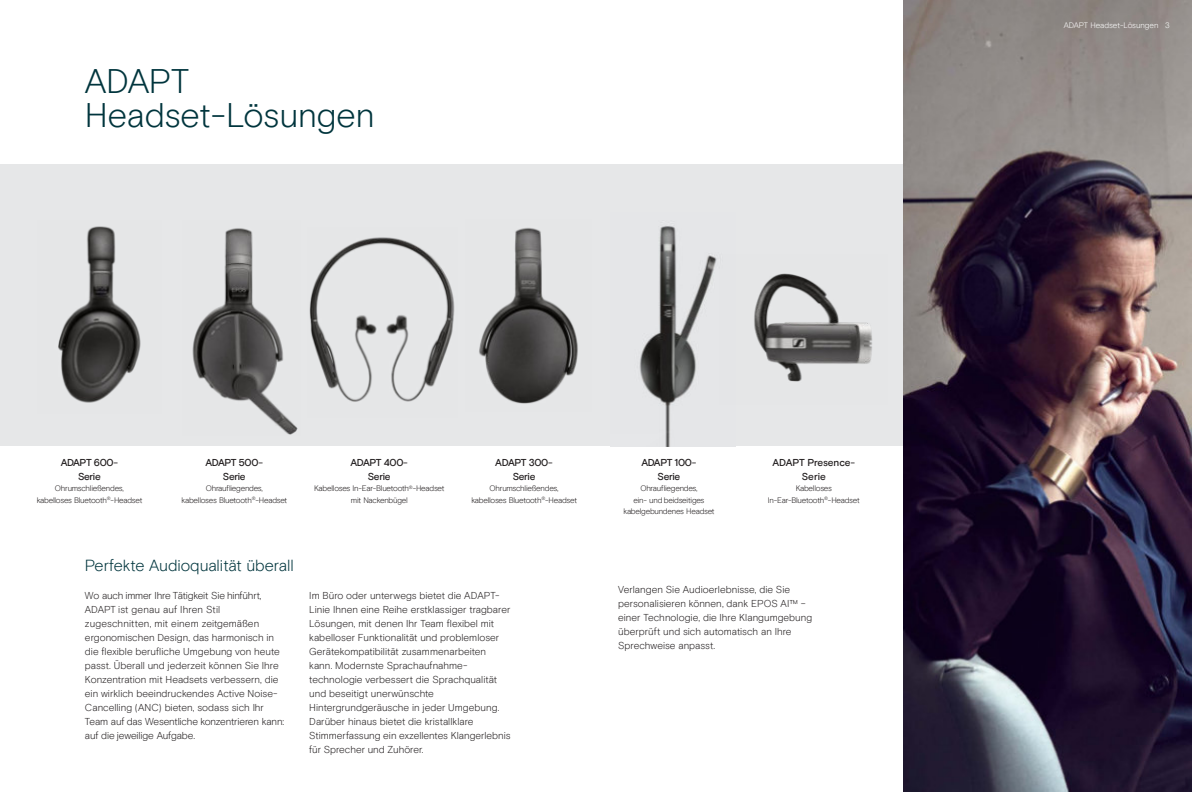
<style>
.page{position:relative;width:1192px;height:792px;background:#fff}
.page>*{position:absolute;margin:0;border:0;box-sizing:border-box;transform-origin:0 0}
.t1{font:300 34px/34px "EPOS Basis";letter-spacing:-.01em;color:#00353d}
.t2{font:300 16px "EPOS Basis";color:#00353d}
.t3{font:300 10px/14px "EPOS Basis";color:#231f20}
.t4{font:500 10px/14px "EPOS Basis";letter-spacing:-.03em;color:#231f20;text-align:center}
.t5{font:500 10px/14px "EPOS Basis";letter-spacing:-.01em;color:#231f20;text-align:center}
.t6{font:300 8px/11px "EPOS Basis";letter-spacing:-.03em;color:#231f20;text-align:center}
.t7{font:300 8px "EPOS Basis";letter-spacing:-.01em;color:#fff}
</style>
<div class="page">
<div style="left:0;top:164px;width:930px;height:282px;background:#e6e7e8"></div>
<img style="left:903px;top:0;width:288px;height:791px">
<img style="left:58px;top:226px;width:83px;height:177px">
<img style="left:192px;top:228px;width:106px;height:207px">
<img style="left:309px;top:237px;width:146px;height:165px">
<img style="left:479px;top:227px;width:99px;height:177px">
<img style="left:639px;top:226px;width:78px;height:220px">
<img style="left:754px;top:273px;width:119px;height:109px">
<h1 class="t1" style="left:85px;top:66px;width:291px">ADAPT<br>Headset-Lösungen</h1>
<p class="t4" style="left:61px;top:456px;width:59px">ADAPT 600-<br>Serie</p>
<p class="t6" style="left:37px;top:483px;width:107px">Ohrumschließendes, kabelloses Bluetooth<sup>®</sup>-Headset</p>
<p class="t4" style="left:205px;top:456px;width:59px">ADAPT 500-<br>Serie</p>
<p class="t6" style="left:182px;top:483px;width:107px">Ohraufliegendes,<br>kabelloses Bluetooth<sup>®</sup>-Headset</p>
<p class="t4" style="left:350px;top:456px;width:59px">ADAPT 400-<br>Serie</p>
<p class="t6" style="left:314px;top:483px;width:132px">Kabelloses In-Ear-Bluetooth<sup>®</sup>-Headset mit Nackenbügel</p>
<p class="t4" style="left:495px;top:456px;width:59px">ADAPT 300-<br>Serie</p>
<p class="t6" style="left:471px;top:483px;width:107px">Ohrumschließendes, kabelloses Bluetooth<sup>®</sup>-Headset</p>
<p class="t4" style="left:641px;top:456px;width:57px">ADAPT 100-<br>Serie</p>
<p class="t6" style="left:623px;top:483px;width:92px">Ohraufliegendes,<br>ein- und beidseitiges kabelgebundenes Headset</p>
<p class="t5" style="left:772px;top:456px;width:84px">ADAPT Presence-<br>Serie</p>
<p class="t6" style="left:767px;top:483px;width:93px">Kabelloses<br>In-Ear-Bluetooth<sup>®</sup>-Headset</p>
<h2 class="t2" style="left:85px;top:557px;width:210px">Perfekte Audioqualität überall</h2>
<p class="t3" style="left:85px;top:588px;width:201px">Wo auch immer Ihre Tätigkeit Sie hinführt, ADAPT ist genau auf Ihren Stil zugeschnitten, mit einem zeitgemäßen ergonomischen Design, das harmonisch in die flexible berufliche Umgebung von heute passt. Überall und jederzeit können Sie Ihre Konzentration mit Headsets verbessern, die ein wirklich beeindruckendes Active Noise-Cancelling (ANC) bieten, sodass sich Ihr Team auf das Wesentliche konzentrieren kann: auf die jeweilige Aufgabe.</p>
<p class="t3" style="left:309px;top:588px;width:203px">Im Büro oder unterwegs bietet die ADAPT-Linie Ihnen eine Reihe erstklassiger tragbarer Lösungen, mit denen Ihr Team flexibel mit kabelloser Funktionalität und problemloser Gerätekompatibilität zusammenarbeiten kann. Modernste Sprachaufnahme&shy;technologie verbessert die Sprachqualität und beseitigt unerwünschte Hintergrundgeräusche in jeder Umgebung.<br>Darüber hinaus bietet die kristallklare Stimmerfassung ein exzellentes Klangerlebnis für Sprecher und Zuhörer.</p>
<p class="t3" style="left:618px;top:582px;width:195px">Verlangen Sie Audioerlebnisse, die Sie personalisieren können, dank EPOS AI™ – einer Technologie, die Ihre Klangumgebung überprüft und sich automatisch an Ihre Sprechweise anpasst.</p>
<p class="t7" style="left:1063px;top:22px;width:108px">ADAPT Headset-Lösungen 3</p>
</div>
